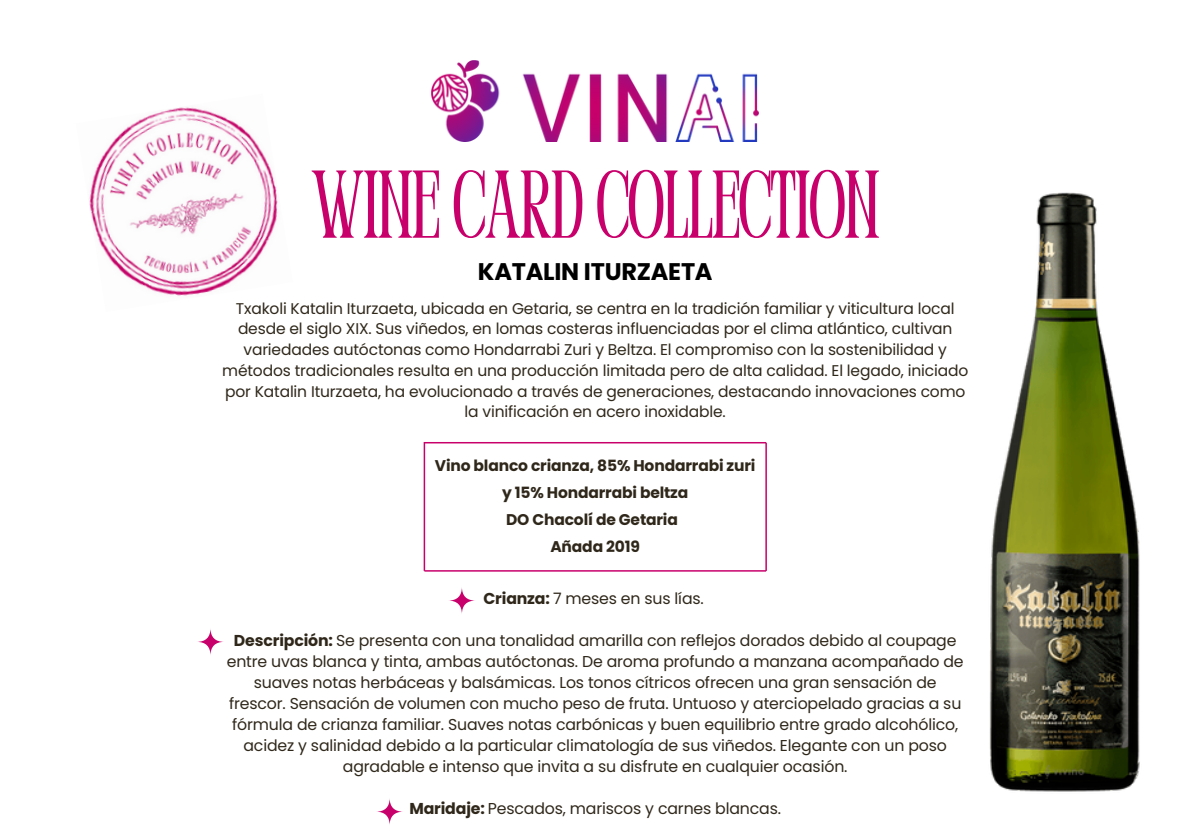
<style>
.page{position:relative;width:1191px;height:839px;background:#fff}
.page>*{position:absolute;margin:0;border:0;box-sizing:border-box;transform-origin:0 0}
.t1{font:condensed 96px "Perandoryv 2";letter-spacing:-.01em;color:#c8006b}
.t2{font:700 24px "Poppins";letter-spacing:-.01em;color:#000}
.t3{font:15.8px/21px "Poppins";letter-spacing:-.01em;color:#2f271a;text-align:center}
.t4{font:15.4px/20.6px "Poppins";letter-spacing:-.01em;color:#2f271a;text-align:center}
.t5{font:700 15.4px/27.2px "Poppins";letter-spacing:-.01em;color:#2f271a;text-align:center}
.s1{font-weight:700}
</style>
<div class="page">
<img style="left:432px;top:60px;width:327px;height:81px">
<svg style="left:448px;top:586px;width:28px;height:28px"></svg>
<hr style="left:424px;top:442px;width:1px;height:129px;background:#c8006b">
<hr style="left:765px;top:442px;width:2px;height:129px;background:#c8006b">
<hr style="left:424px;top:570px;width:342px;height:1px;background:#c8006b">
<hr style="left:424px;top:442px;width:342px;height:1px;background:#c8006b">
<svg style="left:197px;top:628px;width:27px;height:27px"></svg>
<svg style="left:376px;top:797px;width:28px;height:28px"></svg>
<img style="left:989px;top:192px;width:151px;height:600px">
<img style="left:89px;top:107px;width:189px;height:189px">
<p class="t1" style="left:311px;top:166px;width:570px">WINECARDCOLLECTION</p>
<p class="t2" style="left:478px;top:254px;width:236px">KATALIN ITURZAETA</p>
<p class="t4" style="left:222px;top:298px;width:748px">Txakoli Katalin Iturzaeta, ubicada en Getaria, se centra en la tradición familiar y viticultura local desde el siglo XIX. Sus viñedos, en lomas costeras influenciadas por el clima atlántico, cultivan variedades autóctonas como Hondarrabi Zuri y Beltza. El compromiso con la sostenibilidad y métodos tradicionales resulta en una producción limitada pero de alta calidad. El legado, iniciado por Katalin Iturzaeta, ha evolucionado a través de generaciones, destacando innovaciones como la vinificación en acero inoxidable.</p>
<p class="t5" style="left:435px;top:452px;width:322px">Vino blanco crianza, 85% Hondarrabi zuri y 15% Hondarrabi beltza<br>DO Chacolí de Getaria<br>Añada 2019</p>
<p class="t3" style="left:483px;top:588px;width:222px"><span class="s1">Crianza:</span> 7 meses en sus lías.</p>
<h1 class="t3" style="left:227px;top:630px;width:739px"><span class="s1">Descripción:</span> Se presenta con una tonalidad amarilla con reflejos dorados debido al coupage entre uvas blanca y tinta, ambas autóctonas. De aroma profundo a manzana acompañado de suaves notas herbáceas y balsámicas. Los tonos cítricos ofrecen una gran sensación de frescor. Sensación de volumen con mucho peso de fruta. Untuoso y aterciopelado gracias a su fórmula de crianza familiar. Suaves notas carbónicas y buen equilibrio entre grado alcohólico, acidez y salinidad debido a la particular climatología de sus viñedos. Elegante con un poso agradable e intenso que invita a su disfrute en cualquier ocasión.</h1>
<h2 class="t3" style="left:409px;top:798px;width:373px"><span class="s1">Maridaje:</span> Pescados, mariscos y carnes blancas.</h2>
</div>
